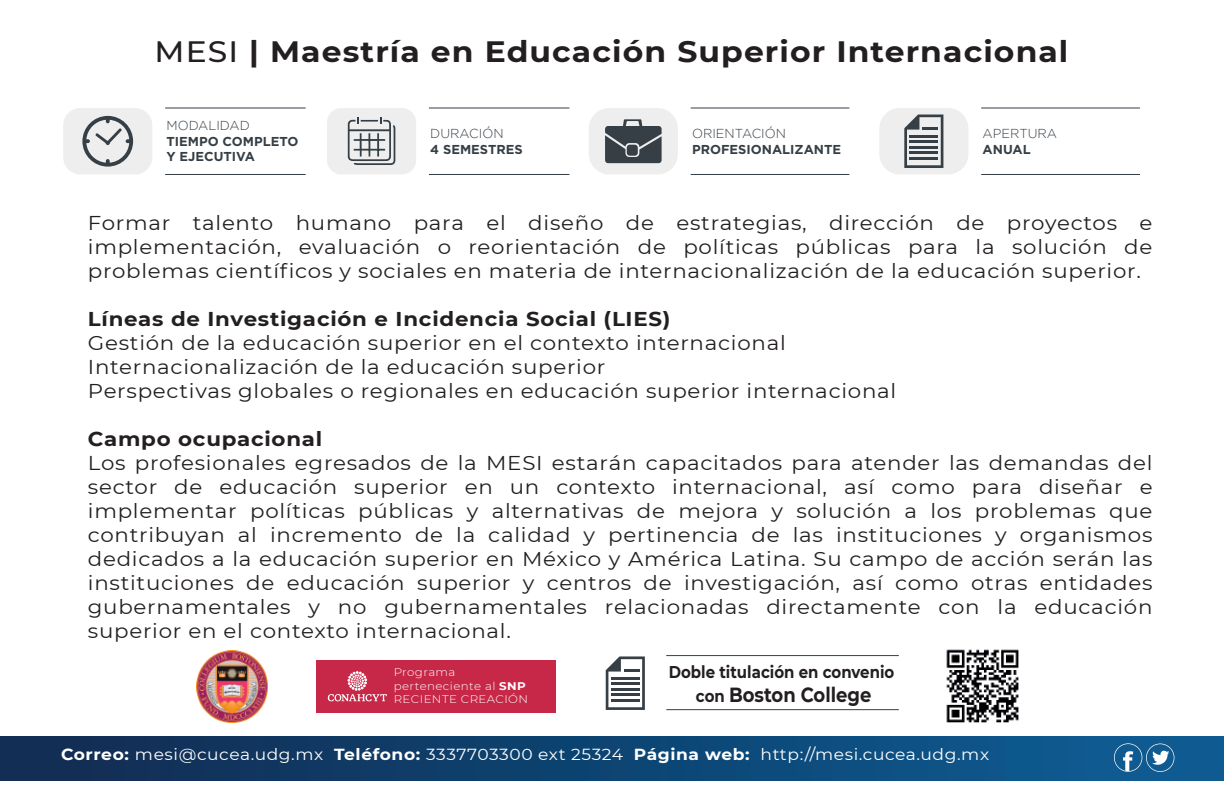
<style>
.page{position:relative;width:1224px;height:792px;background:#fff}
.page>*{position:absolute;margin:0;border:0;box-sizing:border-box;transform-origin:0 0}
.t1{font:700 29.4px "Montserrat";letter-spacing:.035em;color:#231f20;scale:1.07 1}
.t2{font:700 20.4px "Montserrat";color:#231f20;scale:.88 1}
.t3{font:20px/24px "Montserrat";letter-spacing:.035em;color:#231f20;text-align:justify;scale:1.07 1}
.t4{font:700 20px "Montserrat";letter-spacing:.035em;color:#231f20;scale:1.07 1}
.t5{font:700 17px "Montserrat";color:#231f20;scale:.88 1}
.t6{font:16px "Montserrat";letter-spacing:.035em;color:#fff;scale:1.07 1}
.t7{font:700 13px/15.6px "Gotham";color:#363f46}
.t8{font:300 13px "Gotham";color:#363f46}
.t9{font:300 11px/13.2px "Montserrat";letter-spacing:.035em;color:#fff;scale:1.07 1}
.s1{font-weight:500}
.s2{font-weight:700}
.s3{font-size:17px}
</style>
<div class="page">
<div style="left:63px;top:108px;width:89px;height:66px;background:#edeeed;border-radius:17px"></div>
<svg style="left:82px;top:116px;width:51px;height:51px"></svg>
<hr style="left:165px;top:174px;width:141px;height:1px;background:#363f46">
<hr style="left:165px;top:108px;width:141px;height:1px;background:#363f46">
<div style="left:327px;top:108px;width:89px;height:66px;background:#edeeed;border-radius:14px"></div>
<hr style="left:429px;top:174px;width:140px;height:1px;background:#363f46">
<hr style="left:429px;top:108px;width:140px;height:1px;background:#363f46">
<svg style="left:348px;top:117px;width:47px;height:48px"></svg>
<div style="left:589px;top:108px;width:89px;height:66px;background:#edeeed;border-radius:20px"></div>
<hr style="left:691px;top:174px;width:158px;height:1px;background:#363f46">
<hr style="left:691px;top:108px;width:158px;height:1px;background:#363f46">
<svg style="left:605px;top:119px;width:57px;height:44px"></svg>
<div style="left:879px;top:108px;width:89px;height:66px;background:#edeeed;border-radius:20px"></div>
<hr style="left:981px;top:174px;width:159px;height:1px;background:#363f46">
<hr style="left:981px;top:108px;width:159px;height:1px;background:#363f46">
<div style="left:0;top:736px;width:1224px;height:44px;background:linear-gradient(to right,#112b51,#0d5e95)"></div>
<svg style="left:1114px;top:743px;width:60px;height:29px"></svg>
<svg style="left:904px;top:115px;width:39px;height:53px"></svg>
<hr style="left:923px;top:127px;width:15px;height:3px;background:#363f46">
<hr style="left:910px;top:135px;width:28px;height:2px;background:#363f46">
<hr style="left:910px;top:140px;width:28px;height:3px;background:#363f46">
<hr style="left:910px;top:146px;width:28px;height:3px;background:#363f46">
<hr style="left:910px;top:151px;width:28px;height:3px;background:#363f46">
<hr style="left:910px;top:157px;width:28px;height:3px;background:#363f46">
<div style="left:317px;top:660px;width:239px;height:53px;background:#c72848"></div>
<svg style="left:327px;top:671px;width:60px;height:31px"></svg>
<img style="left:946px;top:649px;width:73px;height:74px">
<svg style="left:606px;top:656px;width:39px;height:54px"></svg>
<hr style="left:624px;top:669px;width:15px;height:3px;background:#363f46">
<hr style="left:611px;top:677px;width:28px;height:2px;background:#363f46">
<hr style="left:611px;top:682px;width:28px;height:3px;background:#363f46">
<hr style="left:611px;top:688px;width:28px;height:3px;background:#363f46">
<hr style="left:611px;top:693px;width:28px;height:3px;background:#363f46">
<hr style="left:611px;top:699px;width:28px;height:3px;background:#363f46">
<hr style="left:666px;top:655px;width:233px;height:1px;background:#363f46">
<hr style="left:666px;top:709px;width:233px;height:1px;background:#363f46">
<img style="left:196px;top:650px;width:72px;height:72px">
<h1 class="t1" style="left:155px;top:30px;width:856px"><span class="s1">MESI</span> | Maestría en Educación Superior Internacional</h1>
<p class="t8" style="left:166px;top:119px;width:85px">MODALIDAD</p>
<p class="t7" style="left:166px;top:133px;width:133px">TIEMPO COMPLETO<br>Y EJECUTIVA</p>
<p class="t8" style="left:430px;top:126px;width:75px">DURACIÓN</p>
<p class="t7" style="left:430px;top:141px;width:94px">4 SEMESTRES</p>
<p class="t8" style="left:692px;top:126px;width:95px">ORIENTACIÓN</p>
<p class="t7" style="left:692px;top:141px;width:151px">PROFESIONALIZANTE</p>
<p class="t8" style="left:983px;top:126px;width:76px">APERTURA</p>
<p class="t7" style="left:983px;top:141px;width:50px">ANUAL</p>
<p class="t3" style="left:88px;top:210px;width:996px">Formar talento humano para el diseño de estrategias, dirección de proyectos e implementación, evaluación o reorientación de políticas públicas para la solución de problemas científicos y sociales en materia de internacionalización de la educación superior.</p>
<p class="t4" style="left:88px;top:304px;width:546px">Líneas de Investigación e Incidencia Social (LIES)</p>
<p class="t3" style="left:88px;top:330px;width:757px;text-align:left">Gestión de la educación superior en el contexto internacional<br>Internacionalización de la educación superior<br>Perspectivas globales o regionales en educación superior internacional</p>
<p class="t4" style="left:88px;top:424px;width:221px">Campo ocupacional</p>
<p class="t3" style="left:88px;top:450px;width:997px">Los profesionales egresados de la MESI estarán capacitados para atender las demandas del sector de educación superior en un contexto internacional, así como para diseñar e implementar políticas públicas y alternativas de mejora y solución a los problemas que contribuyan al incremento de la calidad y pertinencia de las instituciones y organismos dedicados a la educación superior en México y América Latina. Su campo de acción serán las instituciones de educación superior y centros de investigación, así como otras entidades gubernamentales y no gubernamentales relacionadas directamente con la educación superior en el contexto internacional.</p>
<p class="t9" style="left:394px;top:666px;width:127px">Programa perteneciente al <span class="s2">SNP<br></span>RECIENTE CREACIÓN</p>
<p class="t5" style="left:669px;top:659px;width:258px">Doble titulación en convenio</p>
<p class="t2" style="left:696px;top:680px;width:201px"><span class="s3">con</span> Boston College</p>
<p class="t6" style="left:61px;top:744px;width:869px"><span class="s2">Correo:</span> mesi@cucea.udg.mx <span class="s2">Teléfono:</span> 3337703300 ext 25324 <span class="s2">Página web:</span> http://mesi.cucea.udg.mx</p>
</div>
